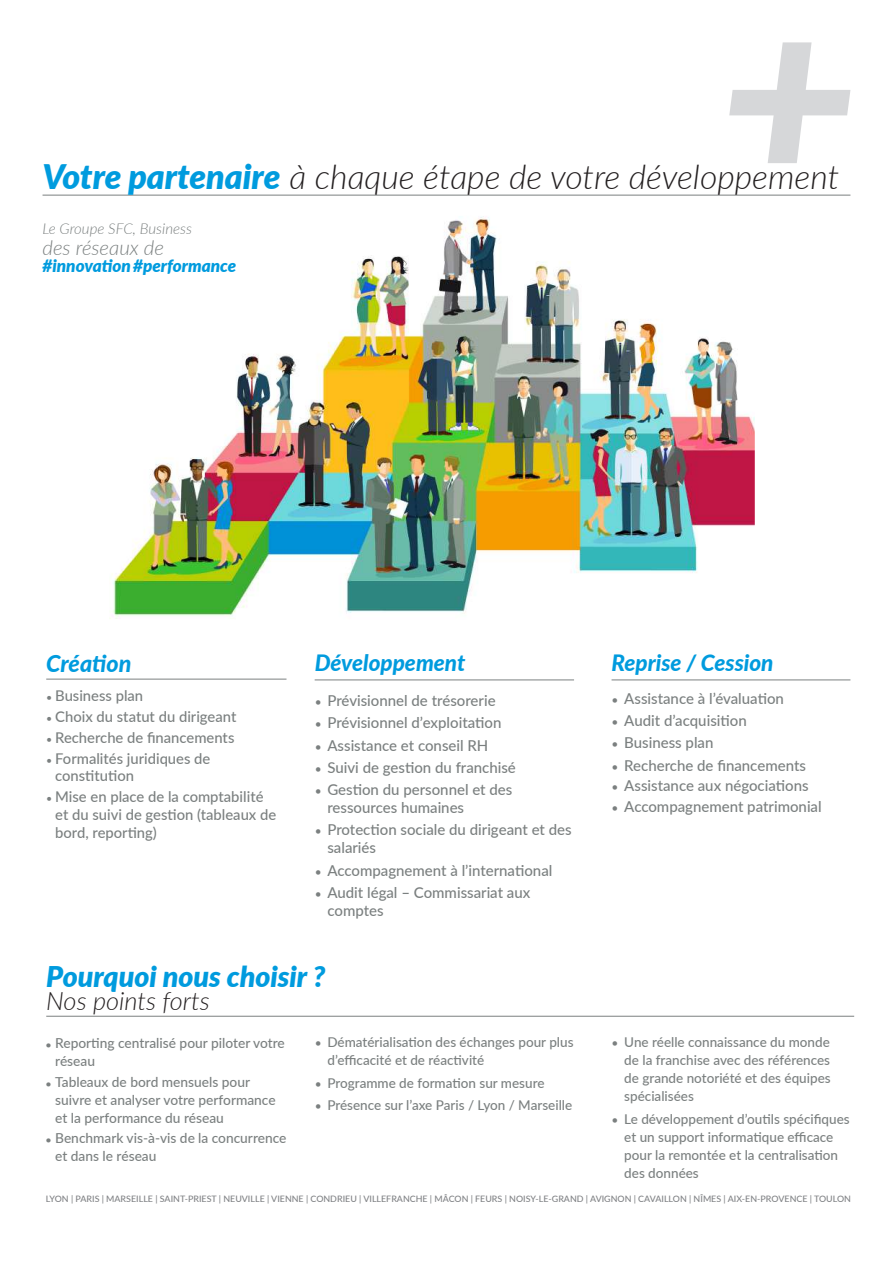
<style>
.page{position:relative;width:893px;height:1263px;background:#fff}
.page>*{position:absolute;margin:0;border:0;box-sizing:border-box;transform-origin:0 0}
.t1{font:italic 300 33.9px "Lato";color:#231f20}
.t2{font:italic 900 28.5px "Lato";color:#009bde}
.t3{font:italic 300 25.35px "Lato";color:#231f20}
.t4{font:italic 800 23.25px "Lato";color:#009bde}
.t5{font:italic 800 22.5px "Lato";color:#009bde}
.t6{font:italic 300 20.4px "Lato";color:#7b8080}
.t7{font:italic 900 17.1px "Lato";color:#009bde}
.t8{font:500 15px/18px "Lato";color:#7b8080}
.t9{font:italic 300 15px "Lato";color:#7b8080}
.t10{font:500 14.85px/17.7px "Lato";color:#7b8080}
.t11{font:500 13.8px/18px "Lato";color:#7b8080}
.t12{font:500 13.5px/18px "Lato";color:#7b8080}
.t13{font:500 8.85px "Lato";color:#808285}
.s1{font-weight:900;color:#009bde}
.s2{font-weight:400;font-size:10.5px}
.s3{font-weight:400;font-size:12px}
.s4{font-weight:900;font-size:8.4px}
</style>
<div class="page">
<svg style="left:729px;top:42px;width:121px;height:121px"></svg>
<hr style="left:43px;top:195px;width:807px;height:1px;background:#7b8080">
<hr style="left:46px;top:679px;width:240px;height:1px;background:#7b8080">
<img style="left:109px;top:217px;width:646px;height:402px">
<hr style="left:315px;top:679px;width:259px;height:1px;background:#7b8080">
<hr style="left:611px;top:679px;width:239px;height:1px;background:#7b8080">
<hr style="left:46px;top:1016px;width:808px;height:1px;background:#7b8080">
<h1 class="t1" style="left:43px;top:153px;width:798px"><span class="s1">Votre partenaire</span> à chaque étape de votre développement</h1>
<p class="t9" style="left:43px;top:218px;width:151px">Le Groupe SFC, Business</p>
<h3 class="t6" style="left:43px;top:233px;width:123px">des réseaux de</h3>
<p class="t7" style="left:43px;top:253px;width:195px">#innovation #performance</p>
<h3 class="t4" style="left:46px;top:646px;width:87px">Création</h3>
<p class="t10" style="left:46px;top:686px;width:98px"><span class="s2">•</span> Business plan</p>
<p class="t10" style="left:46px;top:707px;width:192px"><span class="s2">•</span> Choix du statut du dirigeant</p>
<p class="t10" style="left:46px;top:728px;width:190px"><span class="s2">•</span> Recherche de financements</p>
<p class="t10" style="left:55px;top:749px;width:157px;text-indent:-9px"><span class="s2">•</span> Formalités juridiques de constitution</p>
<p class="t10" style="left:55px;top:787px;width:223px;text-indent:-9px"><span class="s2">•</span> Mise en place de la comptabilité et du suivi de gestion (tableaux de bord, reporting)</p>
<h3 class="t5" style="left:315px;top:646px;width:152px">Développement</h3>
<p class="t8" style="left:315px;top:691px;width:182px"><span class="s3">•</span> Prévisionnel de trésorerie</p>
<p class="t8" style="left:315px;top:713px;width:188px"><span class="s3">•</span> Prévisionnel d’exploitation</p>
<p class="t8" style="left:315px;top:735px;width:175px"><span class="s3">•</span> Assistance et conseil RH</p>
<p class="t8" style="left:315px;top:758px;width:203px"><span class="s3">•</span> Suivi de gestion du franchisé</p>
<p class="t8" style="left:327px;top:780px;width:186px;text-indent:-13px"><span class="s3">•</span> Gestion du personnel et des ressources humaines</p>
<p class="t8" style="left:327px;top:820px;width:246px;text-indent:-13px"><span class="s3">•</span> Protection sociale du dirigeant et des salariés</p>
<p class="t8" style="left:315px;top:860px;width:239px"><span class="s3">•</span> Accompagnement à l’international</p>
<p class="t8" style="left:327px;top:883px;width:204px;text-indent:-13px"><span class="s3">•</span> Audit légal – Commissariat aux comptes</p>
<h2 class="t2" style="left:46px;top:955px;width:281px">Pourquoi nous choisir ?</h2>
<h3 class="t3" style="left:46px;top:983px;width:165px">Nos points forts</h3>
<p class="t11" style="left:55px;top:1033px;width:231px;text-indent:-9px"><span class="s4">•</span> Reporting centralisé pour piloter votre réseau</p>
<p class="t11" style="left:55px;top:1072px;width:222px;text-indent:-9px"><span class="s4">•</span> Tableaux de bord mensuels pour suivre et analyser votre performance et la performance du réseau</p>
<p class="t11" style="left:55px;top:1129px;width:233px;text-indent:-9px"><span class="s4">•</span> Benchmark vis-à-vis de la concurrence et dans le réseau</p>
<p class="t12" style="left:327px;top:1033px;width:248px;text-indent:-13px"><span class="s3">•</span> Dématérialisation des échanges pour plus d’efficacité et de réactivité</p>
<p class="t12" style="left:315px;top:1073px;width:231px"><span class="s3">•</span> Programme de formation sur mesure</p>
<p class="t12" style="left:315px;top:1095px;width:259px"><span class="s3">•</span> Présence sur l’axe Paris / Lyon / Marseille</p>
<h3 class="t5" style="left:611px;top:646px;width:164px">Reprise / Cession</h3>
<p class="t8" style="left:611px;top:689px;width:174px"><span class="s3">•</span> Assistance à l’évaluation</p>
<p class="t8" style="left:611px;top:711px;width:137px"><span class="s3">•</span> Audit d’acquisition</p>
<p class="t8" style="left:611px;top:733px;width:103px"><span class="s3">•</span> Business plan</p>
<p class="t8" style="left:611px;top:755px;width:196px"><span class="s3">•</span> Recherche de financements</p>
<p class="t8" style="left:611px;top:776px;width:199px"><span class="s3">•</span> Assistance aux négociations</p>
<p class="t8" style="left:611px;top:797px;width:212px"><span class="s3">•</span> Accompagnement patrimonial</p>
<p class="t12" style="left:624px;top:1033px;width:208px;text-align:justify;text-indent:-13px"><span class="s3">•</span> Une réelle connaissance du monde de la franchise avec des références de grande notoriété et des équipes spécialisées</p>
<p class="t12" style="left:624px;top:1109px;width:227px;text-indent:-13px"><span class="s3">•</span> Le développement d’outils spécifiques et un support informatique efficace pour la remontée et la centralisation des données</p>
<p class="t13" style="left:46px;top:1193px;width:807px">LYON | PARIS | MARSEILLE | SAINT-PRIEST | NEUVILLE | VIENNE | CONDRIEU | VILLEFRANCHE | MÂCON | FEURS | NOISY-LE-GRAND | AVIGNON | CAVAILLON | NÎMES | AIX-EN-PROVENCE | TOULON</p>
</div>
